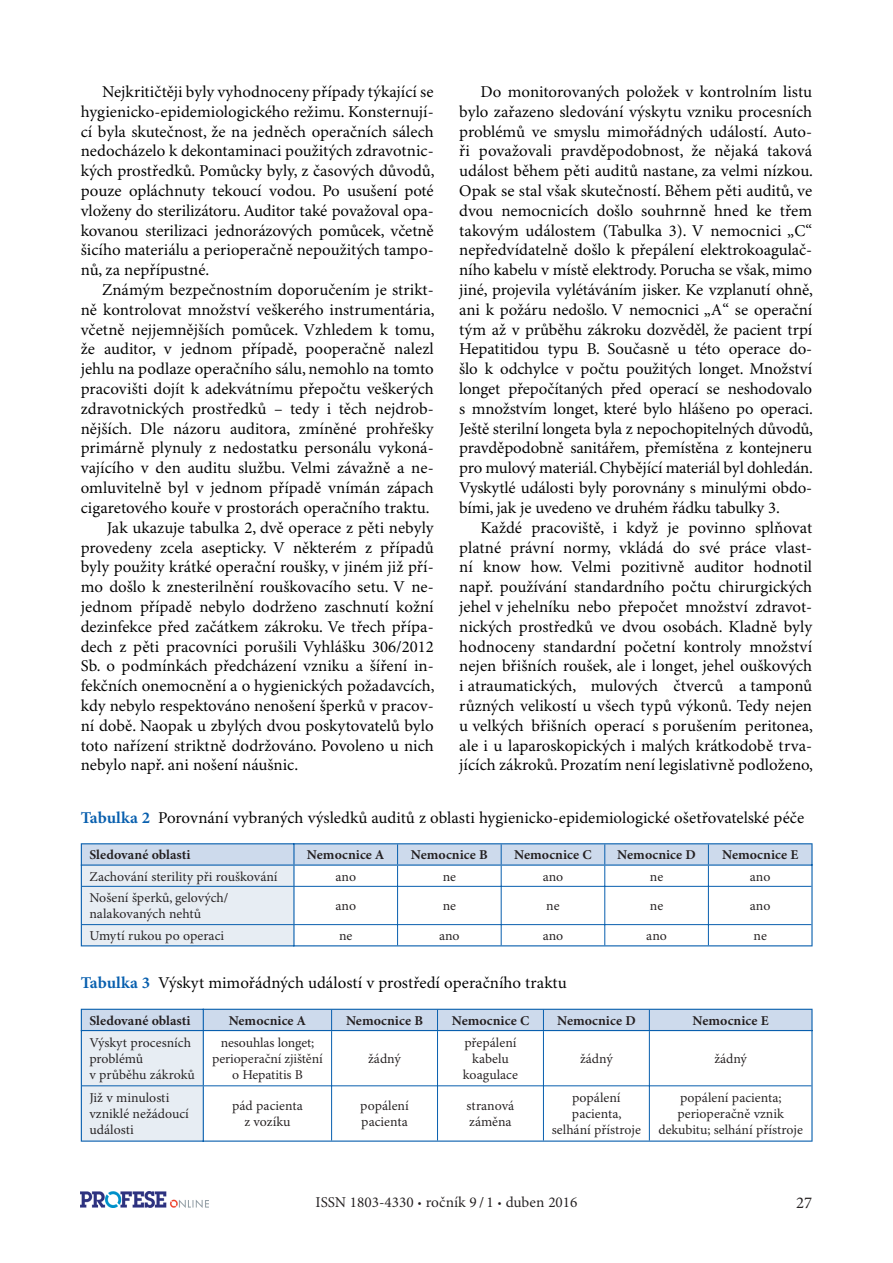
<style>
.page{position:relative;width:893px;height:1263px;background:#fff}
.page>*{position:absolute;margin:0;border:0;box-sizing:border-box;transform-origin:0 0}
.Odstavec{font:16.5px/19.8px "Minion Pro";color:#000;text-align:justify}
.Grafiky{font:16.5px "Minion Pro";color:#000}
.t1{font:16.5px "Minion Pro";color:#231f20}
.t2{font:15px "Minion Pro";color:#231f20}
.Text_tabulek{font:13.5px/16.2px "Minion Pro";color:#231f20}
.Text_tabulek-2{font:700 13.5px "Minion Pro";letter-spacing:.005em;color:#231f20}
.s1{font-weight:700;color:#085fae}
</style>
<div class="page">
<img style="left:81px;top:1191px;width:127px;height:17px">
<svg style="left:81px;top:843px;width:732px;height:103px"></svg>
<hr style="left:81px;top:945px;width:212px;height:1px;background:#085fae">
<svg style="left:81px;top:1009px;width:732px;height:133px"></svg>
<hr style="left:331px;top:1031px;width:1px;height:54px;background:#085fae">
<hr style="left:437px;top:1031px;width:1px;height:54px;background:#085fae">
<hr style="left:543px;top:1031px;width:1px;height:54px;background:#085fae">
<hr style="left:649px;top:1031px;width:1px;height:54px;background:#085fae">
<hr style="left:82px;top:1085px;width:121px;height:1px;background:#085fae">
<hr style="left:203px;top:1085px;width:129px;height:1px;background:#085fae">
<hr style="left:332px;top:1085px;width:106px;height:1px;background:#085fae">
<hr style="left:331px;top:1086px;width:1px;height:54px;background:#085fae">
<hr style="left:438px;top:1085px;width:106px;height:1px;background:#085fae">
<hr style="left:437px;top:1086px;width:1px;height:54px;background:#085fae">
<hr style="left:544px;top:1085px;width:106px;height:1px;background:#085fae">
<hr style="left:543px;top:1086px;width:1px;height:54px;background:#085fae">
<hr style="left:650px;top:1085px;width:161px;height:1px;background:#085fae">
<hr style="left:649px;top:1086px;width:1px;height:54px;background:#085fae">
<p class="Odstavec" style="left:81px;top:82px;width:355px;text-indent:21px">Nejkritičtěji byly vyhodnoceny případy týkající se hygienicko-epidemiologického režimu. Konsternují&shy;cí byla skutečnost, že na jedněch operačních sálech nedocházelo k dekontaminaci použitých zdravotnic&shy;kých prostředků. Pomůcky byly, z časových důvodů, pouze opláchnuty tekoucí vodou. Po usušení poté vloženy do sterilizátoru. Auditor také považoval opa&shy;kovanou sterilizaci jednorázových pomůcek, včetně šicího materiálu a perioperačně nepoužitých tampo&shy;nů, za nepřípustné.</p>
<p class="Odstavec" style="left:81px;top:280px;width:355px;text-indent:21px">Známým bezpečnostním doporučením je strikt&shy;ně kontrolovat množství veškerého instrumentária, včetně nejjemnějších pomůcek. Vzhledem k tomu, že auditor, v jednom případě, pooperačně nalezl jehlu na podlaze operačního sálu, nemohlo na tomto pracovišti dojít k adekvátnímu přepočtu veškerých zdravotnických prostředků – tedy i těch nejdrob&shy;nějších. Dle názoru auditora, zmíněné prohřešky primárně plynuly z nedostatku personálu vykoná&shy;vajícího v den auditu službu. Velmi závažně a ne&shy;omluvitelně byl v jednom případě vnímán zápach cigaretového kouře v prostorách operačního traktu.</p>
<p class="Odstavec" style="left:81px;top:518px;width:355px;text-indent:26px">Jak ukazuje tabulka 2, dvě operace z pěti nebyly provedeny zcela asepticky. V některém z případů byly použity krátké operační roušky, v jiném již pří&shy;mo došlo k znesterilnění rouškovacího setu. V ne&shy;jednom případě nebylo dodrženo zaschnutí kožní dezinfekce před začátkem zákroku. Ve třech přípa&shy;dech z pěti pracovníci porušili Vyhlášku 306/2012<br>Sb. o podmínkách předcházení vzniku a šíření in&shy;fekčních onemocnění a o hygienických požadavcích, kdy nebylo respektováno nenošení šperků v pracov&shy;ní době. Naopak u zbylých dvou poskytovatelů bylo toto nařízení striktně dodržováno. Povoleno u nich nebylo např. ani nošení náušnic.</p>
<p class="Odstavec" style="left:459px;top:82px;width:355px;text-indent:21px">Do monitorovaných položek v kontrolním listu bylo zařazeno sledování výskytu vzniku procesních problémů ve smyslu mimořádných událostí. Auto&shy;ři považovali pravděpodobnost, že nějaká taková událost během pěti auditů nastane, za velmi nízkou.<br>Opak se stal však skutečností. Během pěti auditů, ve dvou nemocnicích došlo souhrnně hned ke třem takovým událostem (Tabulka 3). V nemocnici „C“ nepředvídatelně došlo k přepálení elektrokoagulač&shy;ního kabelu v místě elektrody. Porucha se však, mimo jiné, projevila vylétáváním jisker. Ke vzplanutí ohně, ani k požáru nedošlo. V nemocnici „A“ se operační tým až v průběhu zákroku dozvěděl, že pacient trpí Hepatitidou typu B. Současně u této operace do&shy;šlo k odchylce v počtu použitých longet. Množství longet přepočítaných před operací se neshodovalo s množstvím longet, které bylo hlášeno po operaci.<br>Ještě sterilní longeta byla z nepochopitelných důvodů, pravděpodobně sanitářem, přemístěna z kontejneru pro mulový materiál. Chybějící materiál byl dohledán.<br>Vyskytlé události byly porovnány s minulými obdo&shy;bími, jak je uvedeno ve druhém řádku tabulky 3.</p>
<p class="Odstavec" style="left:459px;top:518px;width:355px;text-indent:21px">Každé pracoviště, i když je povinno splňovat platné právní normy, vkládá do své práce vlast&shy;ní know how. Velmi pozitivně auditor hodnotil např. používání standardního počtu chirurgických jehel v jehelníku nebo přepočet množství zdravot&shy;nických prostředků ve dvou osobách. Kladně byly hodnoceny standardní početní kontroly množství nejen břišních roušek, ale i longet, jehel ouškových i atraumatických, mulových čtverců a tamponů různých velikostí u všech typů výkonů. Tedy nejen u velkých břišních operací s porušením peritonea, ale i u laparoskopických i malých krátkodobě trva&shy;jících zákroků. Prozatím není legislativně podloženo,</p>
<p class="Grafiky" style="left:81px;top:807px;width:725px"><span class="s1">Tabulka 2</span> Porovnání vybraných výsledků auditů z oblasti hygienicko-epidemiologické ošetřovatelské péče</p>
<p class="Text_tabulek-2" style="left:89px;top:847px;width:103px">Sledované oblasti</p>
<p class="Text_tabulek-2" style="left:307px;top:847px;width:79px">Nemocnice A</p>
<p class="Text_tabulek-2" style="left:411px;top:847px;width:78px">Nemocnice B</p>
<p class="Text_tabulek-2" style="left:514px;top:847px;width:79px">Nemocnice C</p>
<p class="Text_tabulek-2" style="left:617px;top:847px;width:80px">Nemocnice D</p>
<p class="Text_tabulek-2" style="left:722px;top:847px;width:78px">Nemocnice E</p>
<p class="Text_tabulek" style="left:89px;top:869px;width:190px">Zachování sterility při rouškování</p>
<p class="Text_tabulek" style="left:335px;top:869px;width:22px">ano</p>
<p class="Text_tabulek" style="left:443px;top:869px;width:15px">ne</p>
<p class="Text_tabulek" style="left:543px;top:869px;width:22px">ano</p>
<p class="Text_tabulek" style="left:650px;top:869px;width:15px">ne</p>
<p class="Text_tabulek" style="left:750px;top:869px;width:22px">ano</p>
<p class="Text_tabulek" style="left:89px;top:890px;width:141px">Nošení šperků, gelových/ nalakovaných nehtů</p>
<p class="Text_tabulek" style="left:335px;top:898px;width:22px">ano</p>
<p class="Text_tabulek" style="left:443px;top:898px;width:15px">ne</p>
<p class="Text_tabulek" style="left:546px;top:898px;width:15px">ne</p>
<p class="Text_tabulek" style="left:650px;top:898px;width:15px">ne</p>
<p class="Text_tabulek" style="left:750px;top:898px;width:22px">ano</p>
<p class="Text_tabulek" style="left:89px;top:928px;width:136px">Umytí rukou po operaci</p>
<p class="Text_tabulek" style="left:339px;top:928px;width:15px">ne</p>
<p class="Text_tabulek" style="left:439px;top:928px;width:22px">ano</p>
<p class="Text_tabulek" style="left:543px;top:928px;width:22px">ano</p>
<p class="Text_tabulek" style="left:646px;top:928px;width:22px">ano</p>
<p class="Text_tabulek" style="left:753px;top:928px;width:15px">ne</p>
<p class="Grafiky" style="left:81px;top:973px;width:487px"><span class="s1">Tabulka 3</span> Výskyt mimořádných událostí v prostředí operačního traktu</p>
<p class="Text_tabulek-2" style="left:89px;top:1012px;width:103px">Sledované oblasti</p>
<p class="Text_tabulek-2" style="left:229px;top:1012px;width:79px">Nemocnice A</p>
<p class="Text_tabulek-2" style="left:346px;top:1012px;width:78px">Nemocnice B</p>
<p class="Text_tabulek-2" style="left:452px;top:1012px;width:79px">Nemocnice C</p>
<p class="Text_tabulek-2" style="left:557px;top:1012px;width:80px">Nemocnice D</p>
<p class="Text_tabulek-2" style="left:693px;top:1012px;width:78px">Nemocnice E</p>
<p class="Text_tabulek" style="left:89px;top:1035px;width:107px">Výskyt procesních problémů<br>v průběhu zákroků</p>
<p class="Text_tabulek" style="left:221px;top:1035px;width:95px">nesouhlas longet;</p>
<p class="Text_tabulek" style="left:463px;top:1035px;width:57px;text-align:center">přepálení kabelu koagulace</p>
<p class="Text_tabulek" style="left:212px;top:1051px;width:112px;text-align:center">perioperační zjištění o Hepatitis B</p>
<p class="Text_tabulek" style="left:368px;top:1051px;width:34px">žádný</p>
<p class="Text_tabulek" style="left:580px;top:1051px;width:34px">žádný</p>
<p class="Text_tabulek" style="left:714px;top:1051px;width:34px">žádný</p>
<p class="Text_tabulek" style="left:89px;top:1090px;width:101px">Již v minulosti vzniklé nežádoucí události</p>
<p class="Text_tabulek" style="left:232px;top:1098px;width:72px;text-align:center">pád pacienta z vozíku</p>
<p class="Text_tabulek" style="left:360px;top:1098px;width:50px">popálení</p>
<p class="Text_tabulek" style="left:361px;top:1114px;width:48px">pacienta</p>
<p class="Text_tabulek" style="left:467px;top:1098px;width:49px">stranová</p>
<p class="Text_tabulek" style="left:469px;top:1114px;width:44px">záměna</p>
<p class="Text_tabulek" style="left:572px;top:1090px;width:51px">popálení pacienta,</p>
<p class="Text_tabulek" style="left:552px;top:1122px;width:91px">selhání přístroje</p>
<p class="Text_tabulek" style="left:658px;top:1090px;width:146px;text-align:center">popálení pacienta; perioperačně vznik dekubitu; selhání přístroje</p>
<p class="t2" style="left:315px;top:1193px;width:263px">ISSN 1803-4330 • ročník 9 / 1 • duben 2016</p>
<p class="t1" style="left:796px;top:1192px;width:18px">27</p>
</div>
